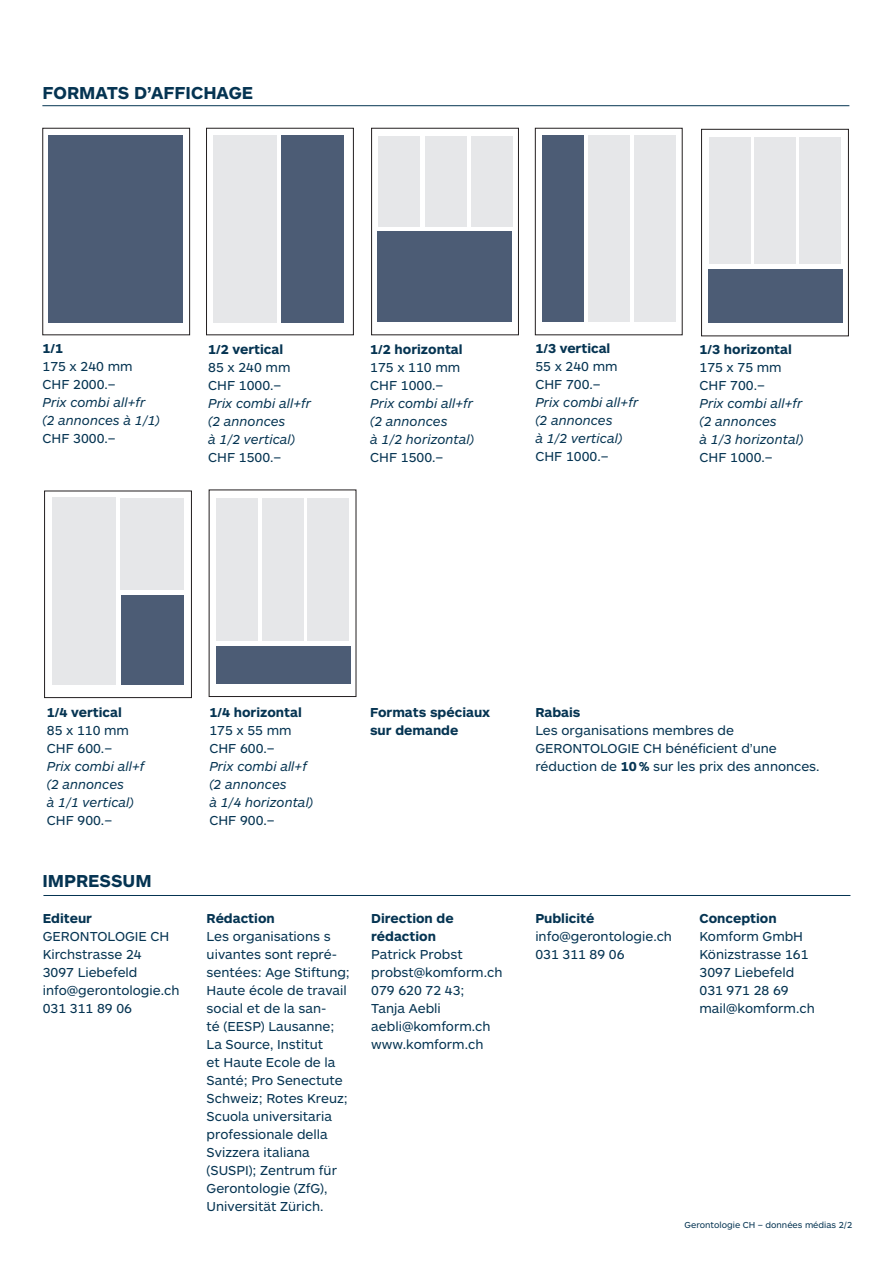
<style>
.page{position:relative;width:893px;height:1263px;background:#fff}
.page>*{position:absolute;margin:0;border:0;box-sizing:border-box;transform-origin:0 0}
.t1{font:700 18px "ARS Maquette Pro";color:#053452}
.t2{font:13.5px/18px "ARS Maquette Pro";color:#053452}
.t3{font:italic 13.5px/18px "ARS Maquette Pro";color:#053452}
.t4{font:700 13.5px/18px "ARS Maquette Pro";color:#053452}
.t5{font:9px "ARS Maquette Pro";color:#053452}
.s1{font-weight:700}
</style>
<div class="page">
<hr style="left:43px;top:895px;width:807px;height:1px;background:#053452">
<div style="left:43px;top:128px;width:147px;height:207px;border:1px solid #231f20"></div>
<div style="left:535px;top:128px;width:147px;height:207px;border:1px solid #231f20"></div>
<div style="left:206px;top:128px;width:148px;height:207px;border:1px solid #231f20"></div>
<div style="left:44px;top:491px;width:148px;height:207px;border:1px solid #231f20"></div>
<div style="left:701px;top:129px;width:148px;height:207px;border:1px solid #231f20"></div>
<div style="left:371px;top:128px;width:148px;height:207px;border:1px solid #231f20"></div>
<hr style="left:42px;top:105px;width:807px;height:1px;background:#053452">
<div style="left:49px;top:135px;width:134px;height:187px;background:#4c5c75"></div>
<div style="left:282px;top:135px;width:62px;height:187px;background:#4c5c75"></div>
<div style="left:121px;top:595px;width:63px;height:89px;background:#4c5c75"></div>
<div style="left:588px;top:136px;width:41px;height:186px;background:#e6e7e9"></div>
<div style="left:754px;top:137px;width:42px;height:126px;background:#e6e7e9"></div>
<div style="left:262px;top:498px;width:41px;height:143px;background:#e6e7e9"></div>
<div style="left:425px;top:136px;width:41px;height:90px;background:#e6e7e9"></div>
<div style="left:542px;top:136px;width:41px;height:186px;background:#4c5c75"></div>
<div style="left:709px;top:137px;width:41px;height:126px;background:#e6e7e9"></div>
<div style="left:217px;top:498px;width:41px;height:143px;background:#e6e7e9"></div>
<div style="left:379px;top:136px;width:41px;height:90px;background:#e6e7e9"></div>
<div style="left:634px;top:136px;width:42px;height:186px;background:#e6e7e9"></div>
<div style="left:799px;top:137px;width:42px;height:126px;background:#e6e7e9"></div>
<div style="left:307px;top:498px;width:41px;height:143px;background:#e6e7e9"></div>
<div style="left:471px;top:136px;width:41px;height:90px;background:#e6e7e9"></div>
<div style="left:214px;top:135px;width:63px;height:187px;background:#e6e7e9"></div>
<div style="left:52px;top:498px;width:63px;height:187px;background:#e6e7e9"></div>
<div style="left:120px;top:498px;width:64px;height:92px;background:#e6e7e9"></div>
<div style="left:378px;top:232px;width:134px;height:90px;background:#4c5c75"></div>
<div style="left:708px;top:269px;width:135px;height:54px;background:#4c5c75"></div>
<div style="left:216px;top:646px;width:134px;height:38px;background:#4c5c75"></div>
<h1 class="t1" style="left:43px;top:81px;width:212px">FORMATS D’AFFICHAGE</h1>
<p class="t4" style="left:43px;top:338px;width:22px">1/1</p>
<p class="t2" style="left:43px;top:356px;width:92px">175 x 240 mm<br>CHF 2000.–</p>
<p class="t3" style="left:43px;top:392px;width:119px">Prix combi all+fr (2 annonces à 1/1)</p>
<p class="t2" style="left:43px;top:428px;width:75px">CHF 3000.–</p>
<p class="t4" style="left:208px;top:339px;width:77px">1/2 vertical</p>
<p class="t2" style="left:208px;top:357px;width:84px">85 x 240 mm<br>CHF 1000.–</p>
<p class="t3" style="left:208px;top:393px;width:104px">Prix combi all+fr (2 annonces<br>à 1/2 vertical)</p>
<p class="t2" style="left:208px;top:447px;width:75px">CHF 1500.–</p>
<p class="t4" style="left:370px;top:339px;width:94px">1/2 horizontal</p>
<p class="t2" style="left:370px;top:357px;width:92px">175 x 110 mm<br>CHF 1000.–</p>
<p class="t3" style="left:370px;top:393px;width:105px">Prix combi all+fr (2 annonces<br>à 1/2 horizontal)</p>
<p class="t2" style="left:370px;top:447px;width:75px">CHF 1500.–</p>
<p class="t4" style="left:535px;top:339px;width:77px">1/3 vertical</p>
<p class="t2" style="left:535px;top:357px;width:84px">55 x 240 mm<br>CHF 700.–</p>
<p class="t3" style="left:535px;top:393px;width:104px">Prix combi all+fr (2 annonces<br>à 1/2 vertical)</p>
<p class="t2" style="left:535px;top:447px;width:75px">CHF 1000.–</p>
<p class="t4" style="left:699px;top:340px;width:94px">1/3 horizontal</p>
<p class="t2" style="left:699px;top:358px;width:84px">175 x 75 mm<br>CHF 700.–</p>
<p class="t3" style="left:699px;top:394px;width:105px">Prix combi all+fr (2 annonces<br>à 1/3 horizontal)</p>
<p class="t2" style="left:699px;top:448px;width:75px">CHF 1000.–</p>
<p class="t4" style="left:47px;top:703px;width:77px">1/4 vertical</p>
<p class="t2" style="left:47px;top:721px;width:84px">85 x 110 mm<br>CHF 600.–</p>
<p class="t3" style="left:47px;top:756px;width:99px">Prix combi all+f (2 annonces<br>à 1/1 vertical)</p>
<p class="t2" style="left:47px;top:811px;width:67px">CHF 900.–</p>
<h1 class="t1" style="left:43px;top:869px;width:111px">IMPRESSUM</h1>
<p class="t4" style="left:43px;top:909px;width:51px">Editeur</p>
<p class="t2" style="left:43px;top:927px;width:138px">GERONTOLOGIE CH<br>Kirchstrasse 24<br>3097 Liebefeld info@gerontologie.ch<br>031 311 89 06</p>
<p class="t4" style="left:209px;top:702px;width:94px">1/4 horizontal</p>
<p class="t2" style="left:209px;top:721px;width:84px">175 x 55 mm<br>CHF 600.–</p>
<p class="t3" style="left:209px;top:756px;width:105px">Prix combi all+f (2 annonces<br>à 1/4 horizontal)</p>
<p class="t2" style="left:209px;top:811px;width:67px">CHF 900.–</p>
<p class="t4" style="left:370px;top:703px;width:122px">Formats spéciaux sur demande</p>
<p class="t4" style="left:207px;top:909px;width:70px">Rédaction</p>
<p class="t2" style="left:207px;top:927px;width:145px">Les organisations s uivantes sont repré&shy;sentées: Age Stiftung;<br>Haute école de travail social et de la san-<br>té (EESP) Lausanne;<br>La Source, Institut<br>et Haute Ecole de la<br>Santé; Pro Senectute<br>Schweiz; Rotes Kreuz;<br>Scuola universitaria professionale della<br>Svizzera italiana (SUSPI); Zentrum für<br>Gerontologie (ZfG),<br>Universität Zürich.</p>
<p class="t4" style="left:371px;top:909px;width:84px">Direction de rédaction</p>
<p class="t2" style="left:371px;top:945px;width:133px">Patrick Probst probst@komform.ch<br>079 620 72 43;<br>Tanja Aebli aebli@komform.ch www.komform.ch</p>
<p class="t4" style="left:535px;top:703px;width:47px">Rabais</p>
<p class="t2" style="left:535px;top:721px;width:286px">Les organisations membres de<br>GERONTOLOGIE CH bénéficient d’une réduction de <span class="s1">10%</span> sur les prix des annonces.</p>
<p class="t4" style="left:535px;top:909px;width:61px">Publicité</p>
<p class="t2" style="left:535px;top:927px;width:138px">info@gerontologie.ch<br>031 311 89 06</p>
<p class="t4" style="left:699px;top:908px;width:79px">Conception</p>
<p class="t2" style="left:699px;top:927px;width:117px">Komform GmbH<br>Könizstrasse 161<br>3097 Liebefeld<br>031 971 28 69 mail@komform.ch</p>
<p class="t5" style="left:685px;top:1219px;width:169px">Gerontologie CH – données médias 2/2</p>
</div>
